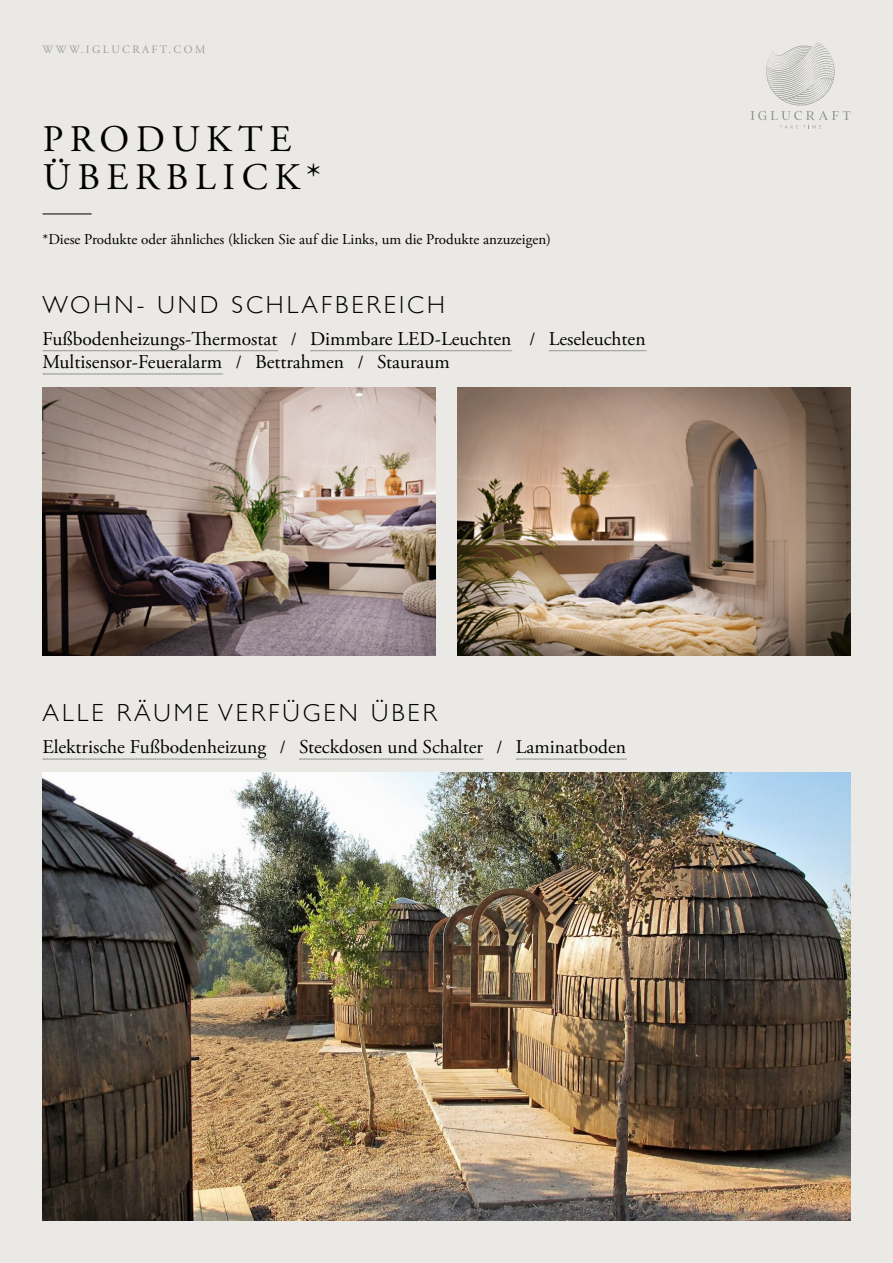
<style>
.page{position:relative;width:893px;height:1263px;background:#ebe9e6}
.page>*{position:absolute;margin:0;border:0;box-sizing:border-box;transform-origin:0 0}
.t1{font:37.5px/38.5px "Adobe Garamond Pro";letter-spacing:.175em;color:#000}
.t2{font:300 24.75px "Gill Sans";letter-spacing:.125em;color:#000}
.t3{font:19.5px/23.2px "Adobe Garamond Pro";color:#000}
.t4{font:15px "Adobe Garamond Pro";color:#000}
.t5{font:11.25px "Adobe Garamond Pro";letter-spacing:.215em;color:#9d9f97}
.s1{font-size:18px}
</style>
<div class="page">
<svg style="left:751px;top:43px;width:99px;height:85px"></svg>
<hr style="left:43px;top:214px;width:49px;height:1px;background:#000">
<svg style="left:43px;top:350px;width:235px;height:1px"></svg>
<svg style="left:311px;top:350px;width:201px;height:1px"></svg>
<svg style="left:549px;top:350px;width:97px;height:1px"></svg>
<svg style="left:43px;top:374px;width:180px;height:1px"></svg>
<svg style="left:43px;top:759px;width:224px;height:1px"></svg>
<svg style="left:299px;top:759px;width:184px;height:1px"></svg>
<svg style="left:516px;top:759px;width:111px;height:1px"></svg>
<img style="left:43px;top:387px;width:393px;height:268px">
<img style="left:43px;top:772px;width:807px;height:448px">
<img style="left:457px;top:387px;width:393px;height:268px">
<p class="t5" style="left:43px;top:42px;width:164px">WWW.IGLUCRAFT.COM</p>
<h1 class="t1" style="left:43px;top:121px;width:280px">PRODUKTE<br>ÜBERBLICK*</h1>
<p class="t4" style="left:43px;top:231px;width:510px">*Diese Produkte oder ähnliches (klicken Sie auf die Links, um die Produkte anzuzeigen)</p>
<p class="t2" style="left:43px;top:285px;width:404px">WOHN- UND SCHLAFBEREICH</p>
<p class="t3" style="left:43px;top:328px;width:605px">Fußbodenheizungs-Thermostat <span class="s1">/</span> Dimmbare LED-Leuchten <span class="s1">/</span> Leseleuchten<br>Multisensor-Feueralarm <span class="s1">/</span> Bettrahmen <span class="s1">/</span> Stauraum</p>
<p class="t2" style="left:43px;top:694px;width:396px">ALLE RÄUME VERFÜGEN ÜBER</p>
<p class="t3" style="left:43px;top:736px;width:585px">Elektrische Fußbodenheizung <span class="s1">/</span> Steckdosen und Schalter <span class="s1">/</span> Laminatboden</p>
</div>
